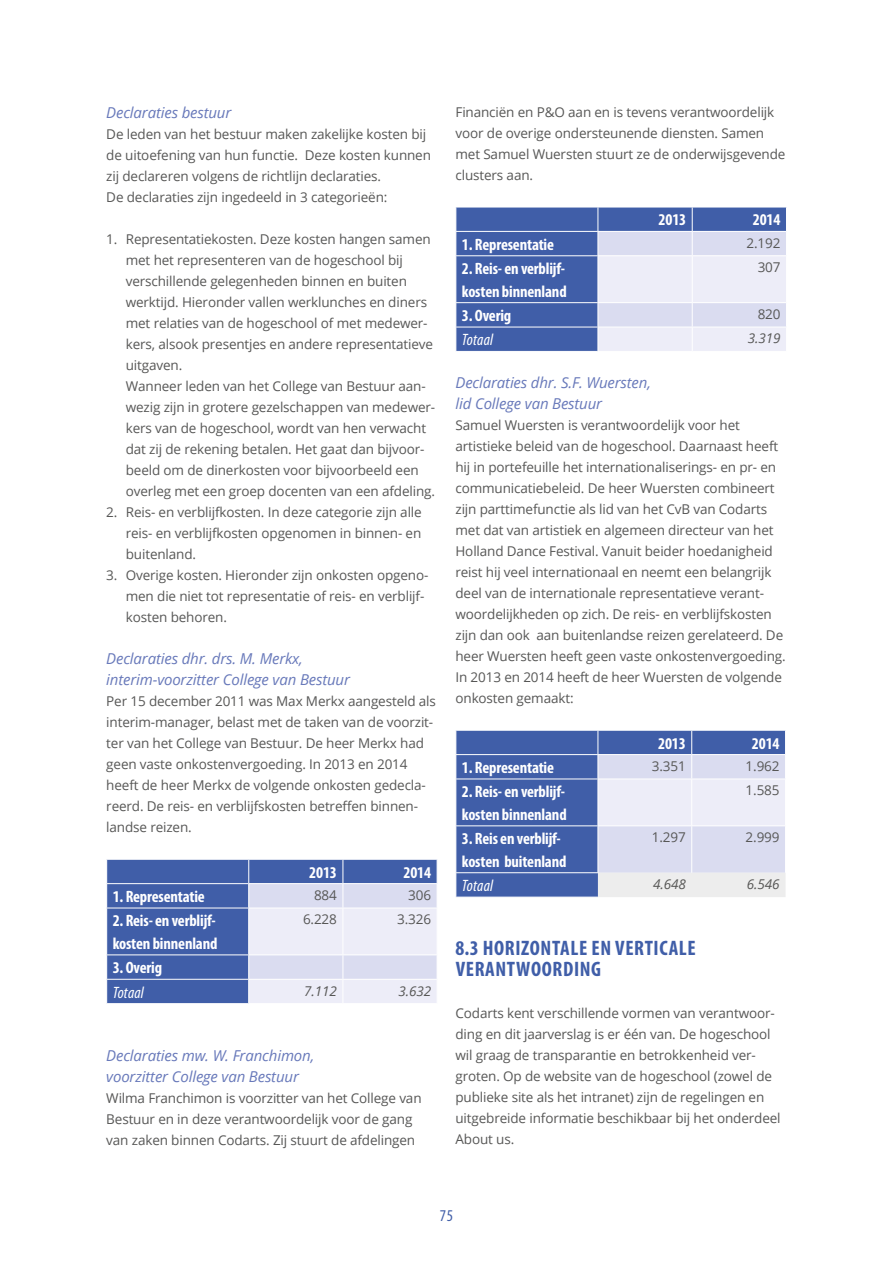
<style>
.page{position:relative;width:893px;height:1263px;background:#fff}
.page>*{position:absolute;margin:0;border:0;box-sizing:border-box;transform-origin:0 0}
.t1{font:700 condensed 21px/21px "Myriad Pro";letter-spacing:.03em;color:#405ea8}
.t2{font:700 condensed 16.5px/22.5px "Myriad Pro";letter-spacing:-.01em;color:#fff}
.t3{font:italic condensed 16.5px "Myriad Pro";letter-spacing:.01em;color:#fff}
.t4{font:condensed 16.5px "Myriad Pro";color:#405ea8}
.t5{font:italic 15px/21px "Open Sans";letter-spacing:-.01em;color:#6879ba}
.t6{font:13.5px/21px "Open Sans";letter-spacing:-.01em;color:#575756}
.t7{font:italic 13.5px "Open Sans";letter-spacing:-.01em;color:#575756}
</style>
<div class="page">
<div style="left:107px;top:860px;width:141px;height:143px;background:#405ea8"></div>
<hr style="left:106px;top:908px;width:143px;height:1px;background:#fff">
<hr style="left:106px;top:954px;width:143px;height:1px;background:#fff">
<hr style="left:106px;top:979px;width:143px;height:1px;background:#fff">
<svg style="left:106px;top:955px;width:1px;height:48px"></svg>
<svg style="left:106px;top:860px;width:1px;height:48px"></svg>
<hr style="left:106px;top:883px;width:143px;height:1px;background:#fff">
<svg style="left:248px;top:860px;width:189px;height:144px;background:#ccd1e9"></svg>
<hr style="left:343px;top:883px;width:94px;height:1px;background:#fff">
<div style="left:456px;top:208px;width:142px;height:143px;background:#405ea8"></div>
<hr style="left:455px;top:255px;width:143px;height:1px;background:#fff">
<hr style="left:455px;top:302px;width:143px;height:1px;background:#fff">
<hr style="left:455px;top:327px;width:143px;height:1px;background:#fff">
<hr style="left:455px;top:231px;width:143px;height:1px;background:#fff">
<svg style="left:598px;top:207px;width:189px;height:144px;background:#cbd1e8"></svg>
<hr style="left:692px;top:231px;width:95px;height:1px;background:#fff">
<div style="left:456px;top:731px;width:142px;height:166px;background:#405ea8"></div>
<hr style="left:455px;top:754px;width:143px;height:1px;background:#fff">
<svg style="left:598px;top:731px;width:188px;height:166px;background:#cdd2e8"></svg>
<hr style="left:455px;top:779px;width:143px;height:1px;background:#fff">
<hr style="left:598px;top:779px;width:1px;height:46px;background:#fff">
<hr style="left:455px;top:825px;width:143px;height:1px;background:#fff">
<hr style="left:598px;top:826px;width:1px;height:46px;background:#fff">
<hr style="left:455px;top:872px;width:143px;height:1px;background:#fff">
<p class="t5" style="left:106px;top:101px;width:127px">Declaraties bestuur</p>
<p class="t6" style="left:106px;top:123px;width:326px">De leden van het bestuur maken zakelijke kosten bij de uitoefening van hun functie. Deze kosten kunnen zij declareren volgens de richtlijn declaraties.<br>De declaraties zijn ingedeeld in 3 categorieën:</p>
<p class="t6" style="left:126px;top:228px;width:311px;text-indent:-19px">1. Representatiekosten. Deze kosten hangen samen met het representeren van de hogeschool bij verschillende gelegenheden binnen en buiten werktijd. Hieronder vallen werklunches en diners met relaties van de hogeschool of met medewer&shy;kers, alsook presentjes en andere representatieve uitgaven.<br>Wanneer leden van het College van Bestuur aan&shy;wezig zijn in grotere gezelschappen van medewer&shy;kers van de hogeschool, wordt van hen verwacht dat zij de rekening betalen. Het gaat dan bijvoor&shy;beeld om de dinerkosten voor bijvoorbeeld een overleg met een groep docenten van een afdeling.</p>
<p class="t6" style="left:126px;top:501px;width:297px;text-align:justify;text-indent:-19px">2. Reis- en verblijfkosten. In deze categorie zijn alle reis- en verblijfkosten opgenomen in binnen- en buitenland.</p>
<p class="t6" style="left:126px;top:564px;width:304px;text-indent:-19px">3. Overige kosten. Hieronder zijn onkosten opgeno&shy;men die niet tot representatie of reis- en verblijf&shy;kosten behoren.</p>
<p class="t5" style="left:106px;top:647px;width:245px">Declaraties dhr. drs. M. Merkx, interim-voorzitter College van Bestuur</p>
<p class="t6" style="left:106px;top:690px;width:331px">Per 15 december 2011 was Max Merkx aangesteld als interim-manager, belast met de taken van de voorzit&shy;ter van het College van Bestuur. De heer Merkx had geen vaste onkostenvergoeding. In 2013 en 2014 heeft de heer Merkx de volgende onkosten gedecla&shy;reerd. De reis- en verblijfskosten betreffen binnen&shy;landse reizen.</p>
<p class="t2" style="left:309px;top:860px;width:29px">2013</p>
<p class="t2" style="left:403px;top:860px;width:29px">2014</p>
<p class="t2" style="left:113px;top:885px;width:94px">1. Representatie</p>
<p class="t6" style="left:314px;top:884px;width:24px">884</p>
<p class="t6" style="left:408px;top:884px;width:24px">306</p>
<p class="t2" style="left:113px;top:909px;width:106px">2. Reis- en verblijf&shy;kosten binnenland</p>
<p class="t6" style="left:303px;top:908px;width:35px">6.228</p>
<p class="t6" style="left:397px;top:908px;width:35px">3.326</p>
<p class="t2" style="left:113px;top:956px;width:51px">3. Overig</p>
<p class="t3" style="left:113px;top:982px;width:33px">Totaal</p>
<p class="t7" style="left:304px;top:981px;width:34px">7.112</p>
<p class="t7" style="left:398px;top:981px;width:34px">3.632</p>
<p class="t5" style="left:106px;top:1045px;width:209px">Declaraties mw. W. Franchimon, voorzitter College van Bestuur</p>
<p class="t6" style="left:106px;top:1087px;width:317px">Wilma Franchimon is voorzitter van het College van<br>Bestuur en in deze verantwoordelijk voor de gang van zaken binnen Codarts. Zij stuurt de afdelingen</p>
<p class="t6" style="left:455px;top:101px;width:331px">Financiën en P&amp;O aan en is tevens verantwoordelijk voor de overige ondersteunende diensten. Samen met Samuel Wuersten stuurt ze de onderwijsgevende clusters aan.</p>
<p class="t2" style="left:659px;top:208px;width:29px">2013</p>
<p class="t2" style="left:753px;top:208px;width:29px">2014</p>
<p class="t2" style="left:462px;top:233px;width:94px">1. Representatie</p>
<p class="t6" style="left:747px;top:232px;width:35px">2.192</p>
<p class="t2" style="left:462px;top:257px;width:106px">2. Reis- en verblijf&shy;kosten binnenland</p>
<p class="t6" style="left:758px;top:256px;width:24px">307</p>
<p class="t2" style="left:462px;top:304px;width:51px">3. Overig</p>
<p class="t6" style="left:758px;top:303px;width:24px">820</p>
<p class="t3" style="left:462px;top:330px;width:33px">Totaal</p>
<p class="t7" style="left:748px;top:329px;width:34px">3.319</p>
<p class="t5" style="left:455px;top:371px;width:197px">Declaraties dhr. S.F. Wuersten, lid College van Bestuur</p>
<p class="t6" style="left:455px;top:414px;width:332px">Samuel Wuersten is verantwoordelijk voor het artistieke beleid van de hogeschool. Daarnaast heeft hij in portefeuille het internationaliserings- en pr- en communicatiebeleid. De heer Wuersten combineert zijn parttimefunctie als lid van het CvB van Codarts met dat van artistiek en algemeen directeur van het Holland Dance Festival. Vanuit beider hoedanigheid reist hij veel internationaal en neemt een belangrijk deel van de internationale representatieve verant&shy;woordelijkheden op zich. De reis- en verblijfskosten zijn dan ook aan buitenlandse reizen gerelateerd. De heer Wuersten heeft geen vaste onkostenvergoeding.<br>In 2013 en 2014 heeft de heer Wuersten de volgende onkosten gemaakt:</p>
<p class="t2" style="left:658px;top:731px;width:29px">2013</p>
<p class="t2" style="left:752px;top:731px;width:29px">2014</p>
<p class="t2" style="left:462px;top:756px;width:94px">1. Representatie</p>
<p class="t6" style="left:652px;top:755px;width:35px">3.351</p>
<p class="t6" style="left:746px;top:755px;width:35px">1.962</p>
<p class="t2" style="left:462px;top:780px;width:106px">2. Reis- en verblijf&shy;kosten binnenland</p>
<p class="t6" style="left:746px;top:779px;width:35px">1.585</p>
<p class="t2" style="left:462px;top:827px;width:106px">3. Reis en verblijf&shy;kosten buitenland</p>
<p class="t6" style="left:652px;top:826px;width:35px">1.297</p>
<p class="t6" style="left:746px;top:826px;width:35px">2.999</p>
<p class="t3" style="left:462px;top:876px;width:33px">Totaal</p>
<p class="t7" style="left:653px;top:875px;width:34px">4.648</p>
<p class="t7" style="left:747px;top:875px;width:34px">6.546</p>
<h1 class="t1" style="left:455px;top:936px;width:202px">8.3 Horizontale en verticale veran</h1>
<h1 class="t1" style="left:507px;top:957px;width:35px">twoording</h1>
<p class="t6" style="left:455px;top:1002px;width:327px">Codarts kent verschillende vormen van verantwoor&shy;ding en dit jaarverslag is er één van. De hogeschool wil graag de transparantie en betrokkenheid ver&shy;groten. Op de website van de hogeschool (zowel de publieke site als het intranet) zijn de regelingen en uitgebreide informatie beschikbaar bij het onderdeel About us.</p>
<p class="t4" style="left:440px;top:1206px;width:15px">75</p>
</div>
